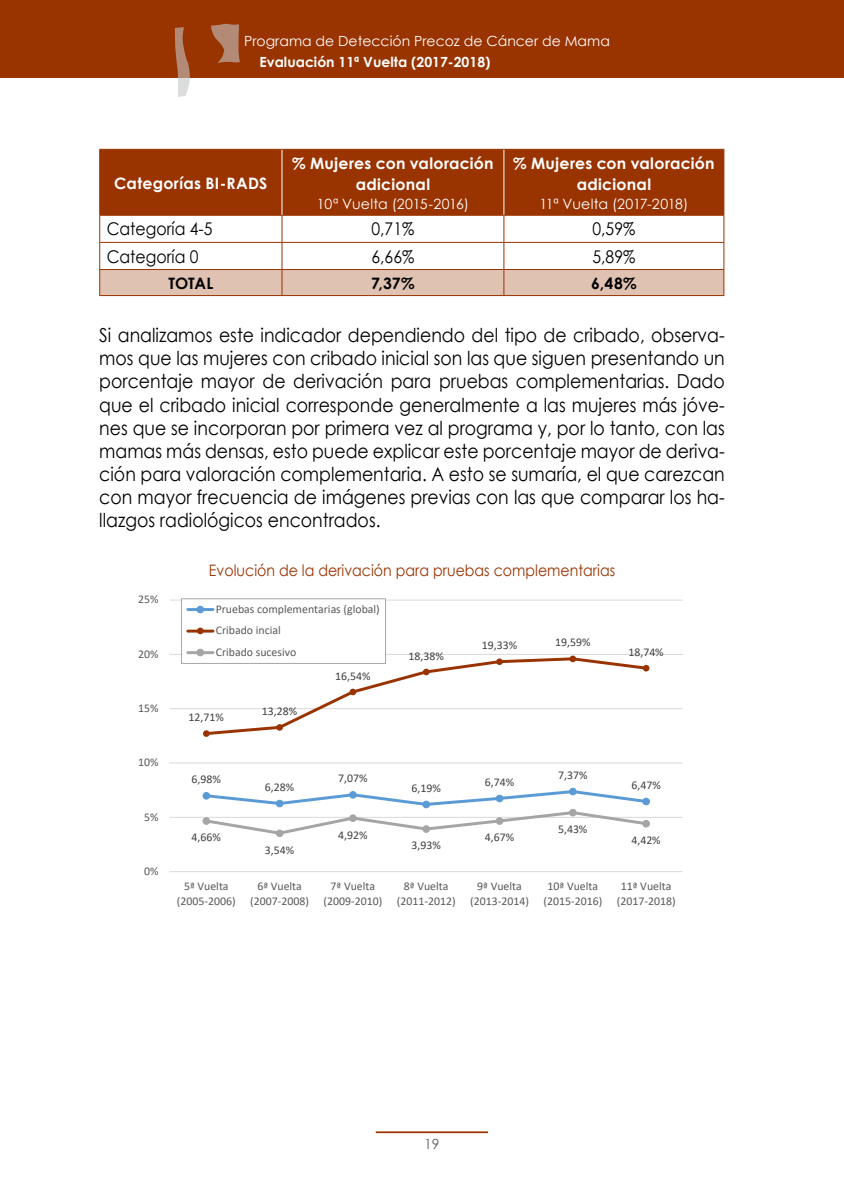
<style>
.page{position:relative;width:844px;height:1191px;background:#fff}
.page>*{position:absolute;margin:0;border:0;box-sizing:border-box;transform-origin:0 0}
.t1{font:19.25px/23.1px "Century Gothic";color:#000;text-align:justify;scale:.9 1}
.t2{font:17.5px "Century Gothic";color:#000;scale:.9 1}
.t3{font:700 15.75px/21px "Century Gothic";letter-spacing:.015em;color:#fff;text-align:center}
.t4{font:15.75px "Century Gothic";color:#930;scale:.9 1}
.t5{font:700 15.75px "Century Gothic";color:#000}
.t6{font:14.17px "Century Gothic";letter-spacing:-.01em;color:#fff}
.t7{font:14px "Century Gothic";color:#fff}
.t8{font:700 14px "Century Gothic";color:#fff}
.t9{font:14px "Century Gothic";color:#5f6062}
.t10{font:11.9px/14.3px "Calibri";color:#595959;text-align:center}
.t11{font:11.9px "Calibri";color:#404040}
</style>
<div class="page">
<div style="left:0;top:0;width:843px;height:78px;background:#930"></div>
<hr style="left:375px;top:1131px;width:113px;height:2px;background:#930">
<svg style="left:175px;top:27px;width:15px;height:70px"></svg>
<svg style="left:211px;top:24px;width:29px;height:39px"></svg>
<div style="left:100px;top:150px;width:623px;height:65px;background:#930"></div>
<hr style="left:99px;top:149px;width:183px;height:1px;background:#930">
<hr style="left:99px;top:150px;width:1px;height:65px;background:#930">
<hr style="left:99px;top:215px;width:183px;height:1px;background:#930">
<svg style="left:99px;top:216px;width:625px;height:79px"></svg>
<hr style="left:99px;top:295px;width:183px;height:1px;background:#930">
<hr style="left:282px;top:295px;width:222px;height:1px;background:#930">
<hr style="left:504px;top:295px;width:220px;height:1px;background:#930">
<hr style="left:282px;top:149px;width:222px;height:1px;background:#930">
<hr style="left:282px;top:215px;width:222px;height:1px;background:#930">
<hr style="left:281px;top:150px;width:1px;height:65px;background:#fff">
<hr style="left:504px;top:149px;width:220px;height:1px;background:#930">
<hr style="left:723px;top:150px;width:1px;height:65px;background:#930">
<hr style="left:504px;top:215px;width:220px;height:1px;background:#930">
<hr style="left:503px;top:150px;width:1px;height:65px;background:#fff">
<svg style="left:169px;top:598px;width:514px;height:274px"></svg>
<p class="t7" style="left:244px;top:32px;width:367px">Programa de Detección Precoz de Cáncer de Mama</p>
<p class="t8" style="left:259px;top:52px;width:232px">Evaluación 11ª Vuelta (2017-2018)</p>
<p class="t3" style="left:114px;top:172px;width:154px">Categorías BI-RADS</p>
<p class="t3" style="left:292px;top:152px;width:203px">% Mujeres con valoración adicional</p>
<p class="t6" style="left:317px;top:194px;width:154px">10ª Vuelta (2015-2016)</p>
<p class="t3" style="left:513px;top:152px;width:203px">% Mujeres con valoración adicional</p>
<p class="t6" style="left:539px;top:194px;width:150px">11ª Vuelta (2017-2018)</p>
<p class="t2" style="left:107px;top:217px;width:119px">Categoría 4-5</p>
<p class="t2" style="left:371px;top:217px;width:49px">0,71%</p>
<p class="t2" style="left:592px;top:217px;width:49px">0,59%</p>
<p class="t2" style="left:107px;top:244px;width:103px">Categoría 0</p>
<p class="t2" style="left:371px;top:244px;width:49px">6,66%</p>
<p class="t2" style="left:592px;top:244px;width:49px">5,89%</p>
<p class="t5" style="left:168px;top:271px;width:46px">TOTAL</p>
<p class="t5" style="left:371px;top:271px;width:45px">7,37%</p>
<p class="t5" style="left:591px;top:271px;width:47px">6,48%</p>
<p class="t1" style="left:99px;top:323px;width:696px">Si analizamos este indicador dependiendo del tipo de cribado, observa&shy;mos que las mujeres con cribado inicial son las que siguen presentando un porcentaje mayor de derivación para pruebas complementarias. Dado que el cribado inicial corresponde generalmente a las mujeres más jóve&shy;nes que se incorporan por primera vez al programa y, por lo tanto, con las mamas más densas, esto puede explicar este porcentaje mayor de deriva&shy;ción para valoración complementaria. A esto se sumaría, el que carezcan con mayor frecuencia de imágenes previas con las que comparar los ha&shy;llazgos radiológicos encontrados.</p>
<p class="t4" style="left:209px;top:560px;width:453px">Evolución de la derivación para pruebas complementarias</p>
<p class="t10" style="left:138px;top:592px;width:22px">25%</p>
<p class="t10" style="left:138px;top:646px;width:22px">20%</p>
<p class="t10" style="left:138px;top:700px;width:22px">15%</p>
<p class="t10" style="left:138px;top:755px;width:22px">10%</p>
<p class="t10" style="left:144px;top:809px;width:16px">5%</p>
<p class="t10" style="left:144px;top:863px;width:16px">0%</p>
<p class="t10" style="left:216px;top:598px;width:166px;line-height:21.5px;text-align:left">Pruebas complementarias (global)<br>Cribado incial<br>Cribado sucesivo</p>
<p class="t11" style="left:188px;top:709px;width:37px">12,71%</p>
<p class="t11" style="left:191px;top:771px;width:31px">6,98%</p>
<p class="t11" style="left:191px;top:829px;width:31px">4,66%</p>
<p class="t11" style="left:262px;top:703px;width:37px">13,28%</p>
<p class="t11" style="left:265px;top:779px;width:31px">6,28%</p>
<p class="t11" style="left:265px;top:841px;width:31px">3,54%</p>
<p class="t11" style="left:335px;top:667px;width:37px">16,54%</p>
<p class="t11" style="left:338px;top:770px;width:31px">7,07%</p>
<p class="t11" style="left:338px;top:826px;width:31px">4,92%</p>
<p class="t11" style="left:408px;top:647px;width:37px">18,38%</p>
<p class="t11" style="left:411px;top:779px;width:31px">6,19%</p>
<p class="t11" style="left:411px;top:837px;width:31px">3,93%</p>
<p class="t11" style="left:481px;top:637px;width:37px">19,33%</p>
<p class="t11" style="left:555px;top:634px;width:37px">19,59%</p>
<p class="t11" style="left:484px;top:774px;width:31px">6,74%</p>
<p class="t11" style="left:484px;top:829px;width:31px">4,67%</p>
<p class="t11" style="left:558px;top:767px;width:31px">7,37%</p>
<p class="t11" style="left:558px;top:821px;width:31px">5,43%</p>
<p class="t11" style="left:628px;top:643px;width:37px">18,74%</p>
<p class="t11" style="left:631px;top:776px;width:31px">6,47%</p>
<p class="t11" style="left:631px;top:831px;width:31px">4,42%</p>
<p class="t10" style="left:177px;top:879px;width:60px">5ª Vuelta (2005-2006)</p>
<p class="t10" style="left:250px;top:879px;width:60px">6ª Vuelta (2007-2008)</p>
<p class="t10" style="left:323px;top:879px;width:60px">7ª Vuelta (2009-2010)</p>
<p class="t10" style="left:397px;top:879px;width:60px">8ª Vuelta (2011-2012)</p>
<p class="t10" style="left:470px;top:879px;width:60px">9ª Vuelta (2013-2014)</p>
<p class="t10" style="left:543px;top:879px;width:60px">10ª Vuelta (2015-2016)</p>
<p class="t10" style="left:616px;top:879px;width:60px">11ª Vuelta (2017-2018)</p>
<p class="t9" style="left:424px;top:1133px;width:17px">19</p>
</div>
